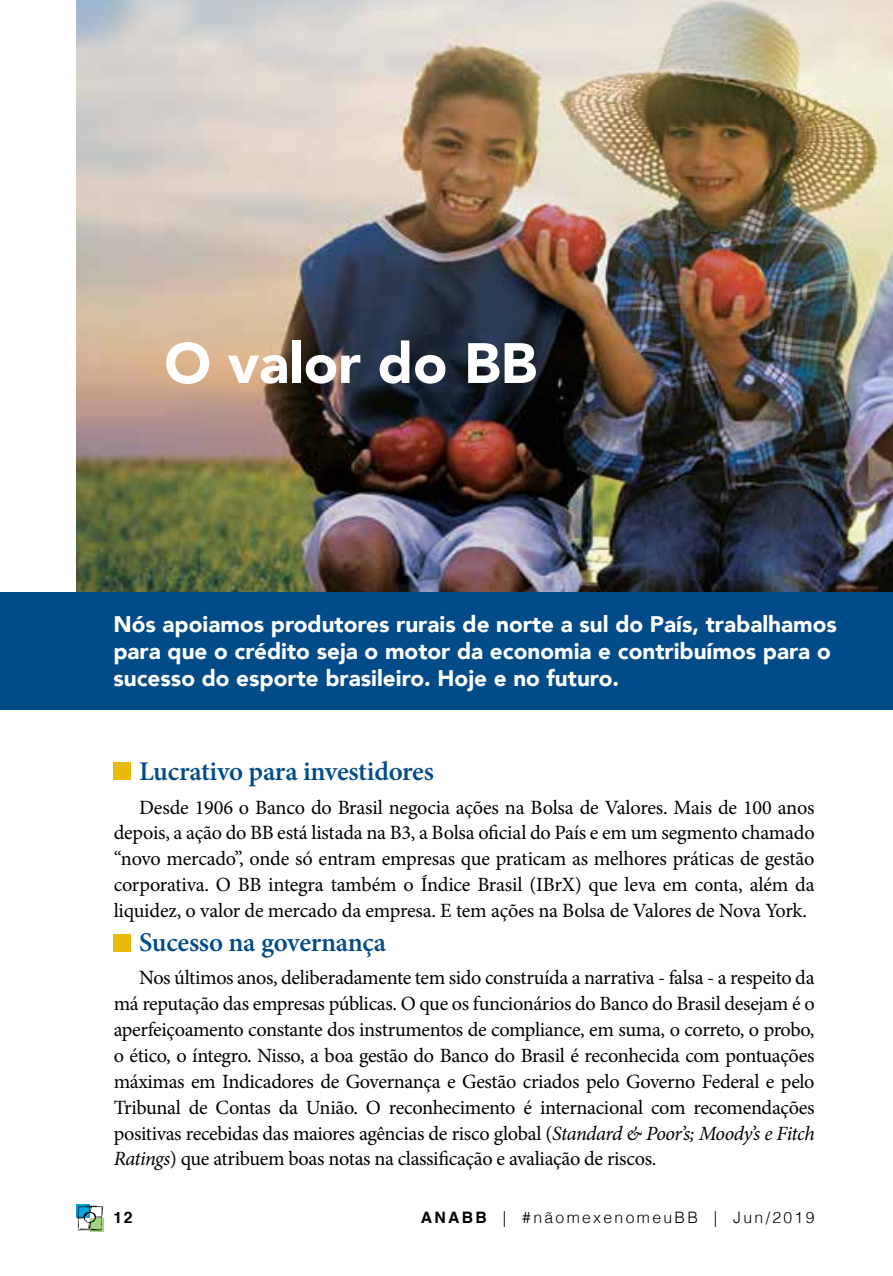
<style>
.page{position:relative;width:893px;height:1276px;background:#fff}
.page>*{position:absolute;margin:0;border:0;box-sizing:border-box;transform-origin:0 0}
.t1{font:900 56.25px "Avenir";color:#fff}
.t2{font:600 27px "Minion Pro";letter-spacing:-.01em;color:#004b88}
.t3{font:900 22.5px/27px "Avenir";color:#fff}
.t4{font:20.25px/25.9px "Minion Pro";letter-spacing:-.015em;color:#000;text-align:justify}
.t5{font:300 15.75px "Helvetica";letter-spacing:.15em;color:#000}
.t6{font:700 15.75px "Helvetica";color:#000}
.s1{font-style:italic}
.s2{font-weight:700}
</style>
<div class="page">
<svg style="left:90px;top:1218px;width:14px;height:13px"></svg>
<div style="left:77px;top:1204px;width:13px;height:13px;background:#00a8e1"></div>
<svg style="left:77px;top:1205px;width:26px;height:25px"></svg>
<img style="left:77px;top:0;width:816px;height:592px">
<div style="left:114px;top:762px;width:17px;height:18px;background:#e8b907"></div>
<div style="left:114px;top:934px;width:17px;height:17px;background:#e8b907"></div>
<div style="left:0;top:592px;width:893px;height:118px;background:#004b88"></div>
<h1 class="t1" style="left:164px;top:315px;width:374px">O valor do BB</h1>
<p class="t3" style="left:113px;top:609px;width:725px">Nós apoiamos produtores rurais de norte a sul do País, trabalhamos para que o crédito seja o motor da economia e contribuímos para o sucesso do esporte brasileiro. Hoje e no futuro.</p>
<h2 class="t2" style="left:139px;top:752px;width:296px">Lucrativo para investidores</h2>
<p class="t4" style="left:114px;top:794px;width:702px;text-indent:26px">Desde 1906 o Banco do Brasil negocia ações na Bolsa de Valores. Mais de 100 anos depois, a ação do BB está listada na B3, a Bolsa oficial do País e em um segmento chamado “novo mercado”, onde só entram empresas que praticam as melhores práticas de gestão corporativa. O BB integra também o Índice Brasil (IBrX) que leva em conta, além da liquidez, o valor de mercado da empresa. E tem ações na Bolsa de Valores de Nova York.</p>
<h2 class="t2" style="left:139px;top:923px;width:249px">Sucesso na governança</h2>
<p class="t4" style="left:114px;top:965px;width:702px;text-indent:26px">Nos últimos anos, deliberadamente tem sido construída a narrativa - falsa - a respeito da má reputação das empresas públicas. O que os funcionários do Banco do Brasil desejam é o aperfeiçoamento constante dos instrumentos de compliance, em suma, o correto, o probo, o ético, o íntegro. Nisso, a boa gestão do Banco do Brasil é reconhecida com pontuações máximas em Indicadores de Governança e Gestão criados pelo Governo Federal e pelo Tribunal de Contas da União. O reconhecimento é internacional com recomendações positivas recebidas das maiores agências de risco global (<span class="s1">Standard &amp; Poor’s; Moody’s e Fitch Ratings</span>) que atribuem boas notas na classificação e avaliação de riscos.</p>
<p class="t6" style="left:114px;top:1205px;width:21px">12</p>
<p class="t5" style="left:421px;top:1204px;width:395px"><span class="s2">ANABB</span> | #nãomexenomeuBB | Jun/2019</p>
</div>
